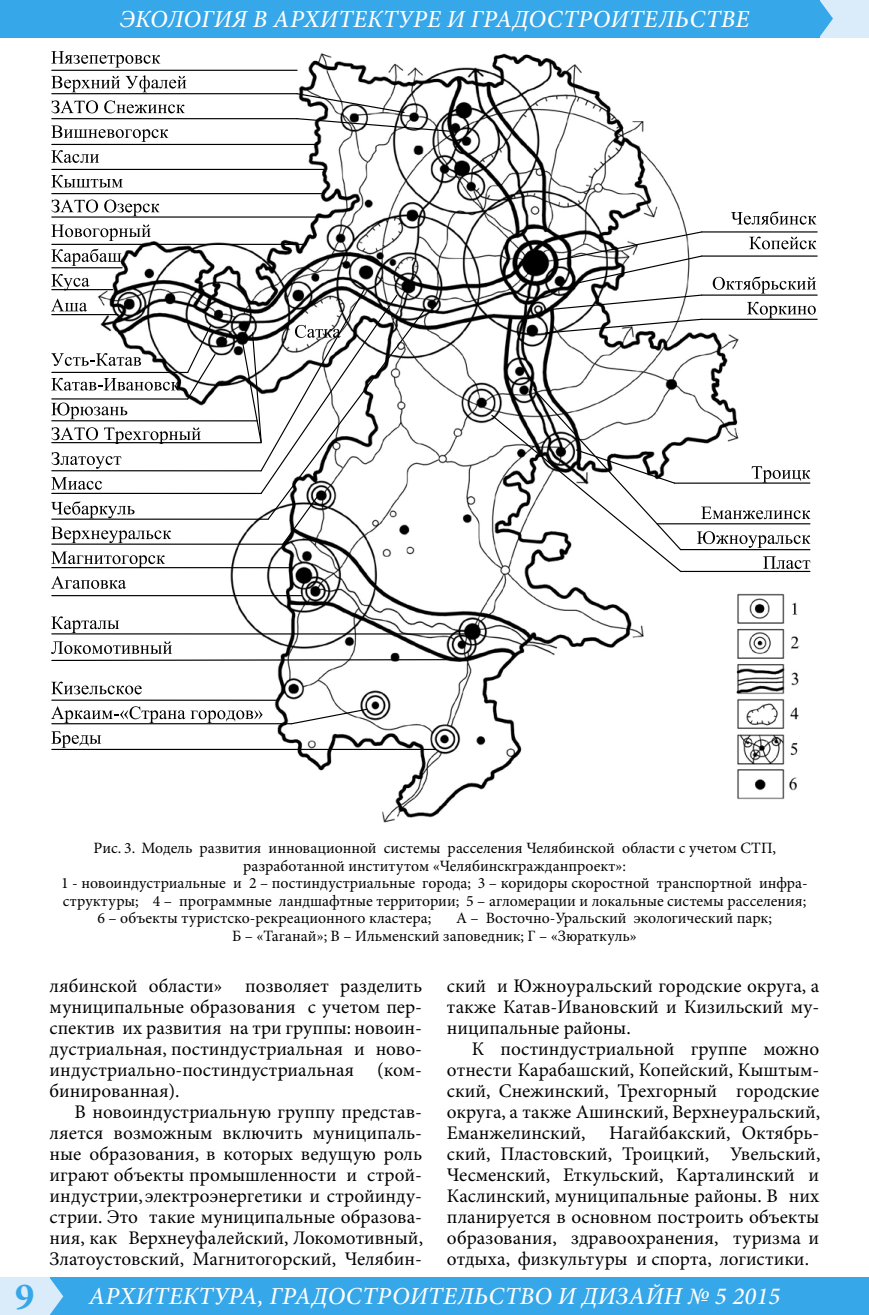
<style>
.page{position:relative;width:869px;height:1315px;background:#fff}
.page>*{position:absolute;margin:0;border:0;box-sizing:border-box;transform-origin:0 0}
.t1{font:700 38.5px "Minion Pro";color:#36a7e9}
.t2{font:italic 500 24.5px "Minion Pro";letter-spacing:.01em;color:#fff}
.t3{font:19.25px/21px "Minion Pro";color:#000;text-align:justify}
.Рисунок{font:15.75px/17.5px "Minion Pro";color:#000}
</style>
<div class="page">
<div style="left:46px;top:1277px;width:822px;height:38px;background:#36a7e9"></div>
<div style="left:819px;top:0;width:49px;height:37px;background:#daebfa"></div>
<div style="left:0;top:1277px;width:50px;height:38px;background:#daebfa"></div>
<div style="left:0;top:0;width:819px;height:37px;background:#36a7e9"></div>
<svg style="left:50px;top:1278px;width:13px;height:37px"></svg>
<svg style="left:819px;top:0;width:13px;height:37px"></svg>
<img style="left:94px;top:53px;width:705px;height:770px">
<svg style="left:51px;top:51px;width:109px;height:17px"></svg>
<svg style="left:51px;top:75px;width:135px;height:17px"></svg>
<svg style="left:51px;top:100px;width:47px;height:13px"></svg>
<svg style="left:104px;top:100px;width:81px;height:13px"></svg>
<svg style="left:51px;top:125px;width:117px;height:17px"></svg>
<svg style="left:51px;top:150px;width:48px;height:13px"></svg>
<svg style="left:51px;top:175px;width:72px;height:12px"></svg>
<svg style="left:51px;top:199px;width:47px;height:13px"></svg>
<svg style="left:104px;top:199px;width:55px;height:17px"></svg>
<svg style="left:51px;top:224px;width:100px;height:17px"></svg>
<svg style="left:51px;top:249px;width:70px;height:17px"></svg>
<svg style="left:51px;top:274px;width:38px;height:16px"></svg>
<svg style="left:51px;top:299px;width:36px;height:12px"></svg>
<svg style="left:51px;top:353px;width:90px;height:13px"></svg>
<svg style="left:51px;top:378px;width:128px;height:13px"></svg>
<svg style="left:51px;top:402px;width:76px;height:17px"></svg>
<svg style="left:51px;top:427px;width:47px;height:13px"></svg>
<svg style="left:104px;top:427px;width:97px;height:17px"></svg>
<svg style="left:51px;top:452px;width:70px;height:17px"></svg>
<svg style="left:51px;top:477px;width:51px;height:13px"></svg>
<svg style="left:51px;top:501px;width:83px;height:17px"></svg>
<svg style="left:51px;top:526px;width:120px;height:17px"></svg>
<svg style="left:51px;top:551px;width:114px;height:17px"></svg>
<svg style="left:51px;top:576px;width:75px;height:13px"></svg>
<svg style="left:51px;top:616px;width:68px;height:17px"></svg>
<svg style="left:51px;top:681px;width:91px;height:13px"></svg>
<svg style="left:51px;top:706px;width:211px;height:17px"></svg>
<svg style="left:51px;top:731px;width:50px;height:17px"></svg>
<svg style="left:730px;top:211px;width:86px;height:14px"></svg>
<svg style="left:748px;top:237px;width:68px;height:12px"></svg>
<svg style="left:712px;top:276px;width:103px;height:17px"></svg>
<svg style="left:746px;top:302px;width:69px;height:16px"></svg>
<svg style="left:751px;top:466px;width:59px;height:16px"></svg>
<svg style="left:700px;top:506px;width:110px;height:13px"></svg>
<svg style="left:696px;top:531px;width:114px;height:17px"></svg>
<svg style="left:762px;top:556px;width:48px;height:13px"></svg>
<hr style="left:701px;top:231px;width:115px;height:1px;background:#000">
<hr style="left:701px;top:255px;width:115px;height:2px;background:#000">
<hr style="left:701px;top:294px;width:115px;height:2px;background:#000">
<hr style="left:701px;top:319px;width:115px;height:1px;background:#000">
<svg style="left:556px;top:231px;width:146px;height:54px"></svg>
<svg style="left:544px;top:294px;width:158px;height:17px"></svg>
<svg style="left:544px;top:318px;width:158px;height:16px"></svg>
<hr style="left:657px;top:523px;width:152px;height:1px;background:#000">
<hr style="left:680px;top:549px;width:129px;height:1px;background:#000">
<hr style="left:680px;top:571px;width:129px;height:1px;background:#000">
<hr style="left:52px;top:749px;width:383px;height:1px;background:#000">
<hr style="left:52px;top:723px;width:239px;height:1px;background:#000">
<hr style="left:52px;top:699px;width:225px;height:2px;background:#000">
<hr style="left:52px;top:633px;width:416px;height:1px;background:#000">
<svg style="left:51px;top:641px;width:407px;height:20px"></svg>
<hr style="left:52px;top:595px;width:249px;height:1px;background:#000">
<hr style="left:52px;top:567px;width:239px;height:1px;background:#000">
<hr style="left:52px;top:543px;width:231px;height:2px;background:#000">
<hr style="left:52px;top:518px;width:216px;height:2px;background:#000">
<hr style="left:52px;top:493px;width:209px;height:1px;background:#000">
<hr style="left:52px;top:470px;width:209px;height:1px;background:#000">
<hr style="left:52px;top:420px;width:205px;height:1px;background:#000">
<hr style="left:52px;top:398px;width:136px;height:1px;background:#000">
<svg style="left:186px;top:324px;width:30px;height:76px"></svg>
<hr style="left:52px;top:372px;width:136px;height:1px;background:#000">
<hr style="left:52px;top:442px;width:209px;height:1px;background:#000">
<hr style="left:52px;top:70px;width:245px;height:1px;background:#000">
<hr style="left:52px;top:93px;width:245px;height:1px;background:#000">
<hr style="left:52px;top:118px;width:245px;height:1px;background:#000">
<hr style="left:52px;top:144px;width:265px;height:1px;background:#000">
<hr style="left:52px;top:169px;width:272px;height:1px;background:#000">
<hr style="left:52px;top:193px;width:269px;height:1px;background:#000">
<hr style="left:52px;top:216px;width:269px;height:2px;background:#000">
<hr style="left:52px;top:244px;width:253px;height:1px;background:#000">
<hr style="left:52px;top:267px;width:70px;height:1px;background:#000">
<hr style="left:52px;top:289px;width:61px;height:1px;background:#000">
<hr style="left:52px;top:314px;width:66px;height:1px;background:#000">
<svg style="left:295px;top:92px;width:155px;height:40px"></svg>
<svg style="left:240px;top:288px;width:186px;height:258px"></svg>
<svg style="left:290px;top:708px;width:79px;height:17px"></svg>
<hr style="left:674px;top:482px;width:135px;height:2px;background:#000">
<svg style="left:490px;top:387px;width:192px;height:186px"></svg>
<p class="t2" style="left:120px;top:2px;width:630px">ЭКОЛОГИЯ В АРХИТЕКТУРЕ И ГРАДОСТРОИТЕЛЬСТВЕ</p>
<p class="Рисунок" style="left:94px;top:840px;width:683px">Рис. 3. Модель развития инновационной системы расселения Челябинской области с учетом СТП,</p>
<p class="Рисунок" style="left:243px;top:857px;width:384px">разработанной институтом «Челябинскгражданпроект»:</p>
<p class="Рисунок" style="left:61px;top:875px;width:747px">1 - новоиндустриальные и 2 – постиндустриальные города; 3 – коридоры скоростной транспортной инфра-</p>
<p class="Рисунок" style="left:63px;top:892px;width:744px">структуры; 4 – программные ландшафтные территории; 5 – агломерации и локальные системы расселения;</p>
<p class="Рисунок" style="left:97px;top:910px;width:335px">6 – объекты туристско-рекреационного кластера;</p>
<p class="Рисунок" style="left:232px;top:910px;width:541px;text-indent:224px">А – Восточно-Уральский экологический парк;<br>Б – «Таганай»; В – Ильменский заповедник; Г – «Зюраткуль»</p>
<p class="t3" style="left:50px;top:975px;width:374px">лябинской области» позволяет разделить муниципальные образования с учетом пер&shy;спектив их развития на три группы: новоин&shy;дустриальная, постиндустриальная и ново&shy;индустриально-постиндустриальная (ком&shy;бинированная).</p>
<p class="t3" style="left:50px;top:1101px;width:375px;text-indent:25px">В новоиндустриальную группу представ&shy;ляется возможным включить муниципаль&shy;ные образования, в которых ведущую роль играют объекты промышленности и строй&shy;индустрии, электроэнергетики и стройинду&shy;стрии. Это такие муниципальные образова&shy;ния, как Верхнеуфалейский, Локомотивный, Златоустовский, Магнитогорский, Челябин-</p>
<p class="t3" style="left:446px;top:975px;width:374px">ский и Южноуральский городские округа, а также Катав-Ивановский и Кизильский му&shy;ниципальные районы.</p>
<p class="t3" style="left:446px;top:1038px;width:375px;text-indent:25px">К постиндустриальной группе можно отнести Карабашский, Копейский, Кыштым&shy;ский, Снежинский, Трехгорный городские округа, а также Ашинский, Верхнеуральский, Еманжелинский, Нагайбакский, Октябрь&shy;ский, Пластовский, Троицкий, Увельский, Чесменский, Еткульский, Карталинский и Каслинский, муниципальные районы. В них планируется в основном построить объекты образования, здравоохранения, туризма и отдыха, физкультуры и спорта, логистики.</p>
<h1 class="t1" style="left:15px;top:1273px;width:21px">9</h1>
<p class="t2" style="left:89px;top:1279px;width:692px">АРХИТЕКТУРА, ГРАДОСТРОИТЕЛЬСТВО И ДИЗАЙН № 5 2015</p>
</div>
